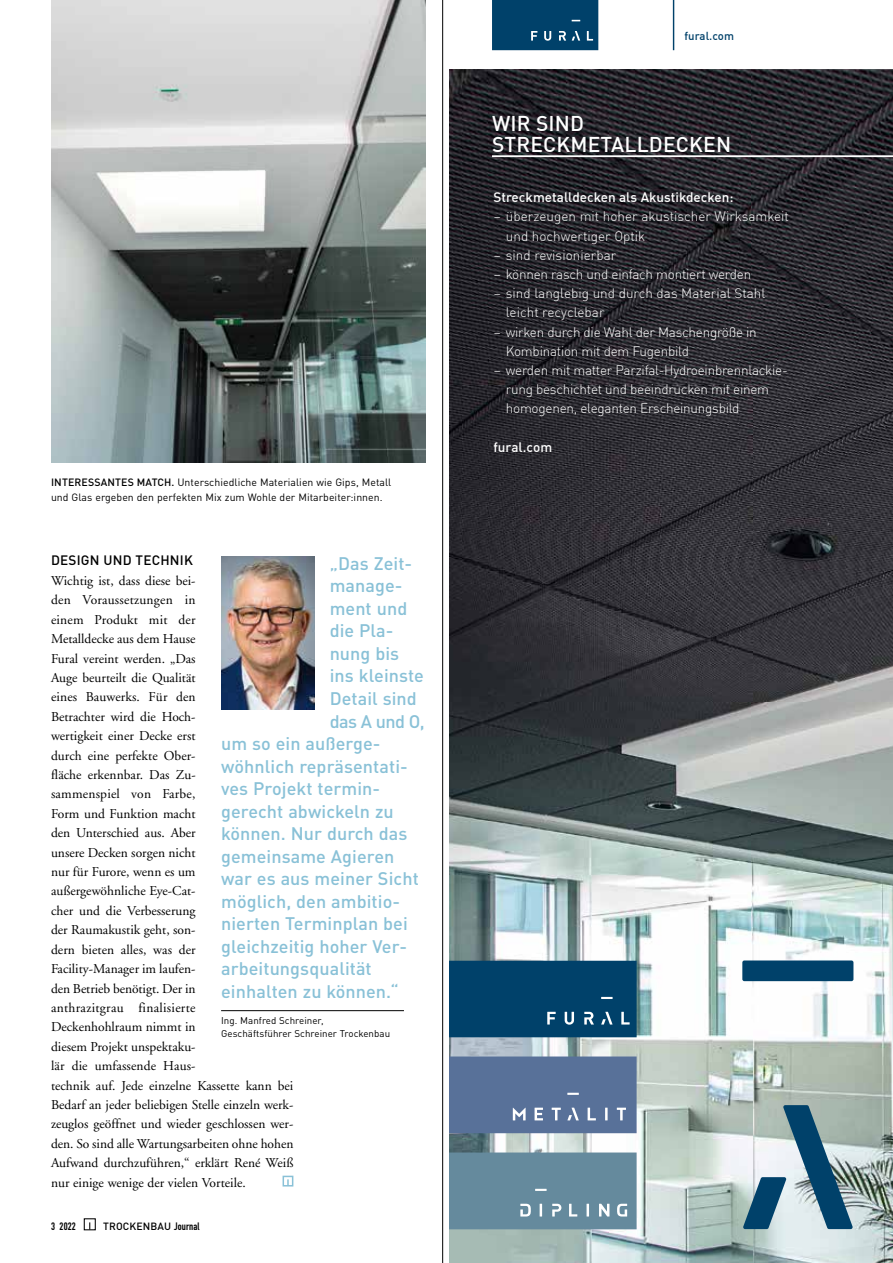
<style>
.page{position:relative;width:893px;height:1263px;background:#fff}
.page>*{position:absolute;margin:0;border:0;box-sizing:border-box;transform-origin:0 0}
.t1{font:500 21px/21px "DIN Pro";letter-spacing:.01em;color:#fff}
.t2{font:500 18px "DINOT";letter-spacing:.005em;color:#89c1d7}
.t3{font:13.5px/19.4px "Adobe Garamond";color:#000}
.t4{font:300 13.5px/19.2px "DIN Pro";letter-spacing:-.02em;color:#fff}
.t5{font:300 13.5px/19.2px "DIN Pro";color:#fff}
.t6{font:500 13.5px "DIN Pro";letter-spacing:.005em;color:#fff}
.t7{font:500 13.5px "DINOT";letter-spacing:.015em;color:#000}
.t8{font:500 11.4px "DIN Pro";letter-spacing:.005em;color:#00416a}
.t9{font:10.65px "DIN Engschrift Alternate";color:#000}
.t10{font:10.5px/15px "DINOT";letter-spacing:.005em;color:#000}
.t11{font:500 10.35px "DINOT";letter-spacing:.015em;color:#000}
.t12{font:9.75px/13.5px "DINOT";letter-spacing:.005em;color:#000}
.s1{font-weight:500}
.s2{font-family:"DIN Engschrift Alternate";font-weight:400;font-size:10.65px}
</style>
<div class="page">
<div style="left:283px;top:1176px;width:10px;height:10px;border:2px solid #89c1d7"></div>
<svg style="left:287px;top:1179px;width:2px;height:7px"></svg>
<div style="left:84px;top:1218px;width:12px;height:12px;border:1px solid #000"></div>
<img style="left:449px;top:69px;width:444px;height:1194px">
<svg style="left:743px;top:1105px;width:110px;height:124px;background:#87a3af"></svg>
<div style="left:742px;top:960px;width:111px;height:21px;background:#00416a;border-radius:2px"></div>
<hr style="left:492px;top:155px;width:401px;height:2px;background:#fff">
<div style="left:449px;top:1152px;width:188px;height:77px;background:#658a9d"></div>
<div style="left:449px;top:1056px;width:188px;height:77px;background:#587199"></div>
<div style="left:449px;top:961px;width:188px;height:76px;background:#00416a"></div>
<hr style="left:673px;top:0;width:1px;height:50px;background:#00416a">
<div style="left:492px;top:0;width:106px;height:50px;background:#00416a"></div>
<hr style="left:442px;top:0;width:1px;height:1263px;background:#000">
<img style="left:51px;top:0;width:374px;height:462px">
<hr style="left:221px;top:1010px;width:183px;height:1px;background:#000">
<img style="left:221px;top:556px;width:94px;height:153px">
<p class="t10" style="left:51px;top:475px;width:342px"><span class="s1">INTERESSANTES MATCH.</span> Unterschiedliche Materialien wie Gips, Metall und Glas ergeben den perfekten Mix zum Wohle der Mitarbeiter:innen.</p>
<p class="t7" style="left:51px;top:552px;width:143px">DESIGN UND TECHNIK</p>
<p class="t3" style="left:51px;top:571px;width:244px">Wichtig ist, dass diese bei-<br>den Voraussetzungen in<br>einem Produkt mit der<br>Metalldecke aus dem Hause<br>Fural vereint werden. „Das<br>Auge beurteilt die Qualität<br>eines Bauwerks. Für den<br>Betrachter wird die Hoch-<br>wertigkeit einer Decke erst<br>durch eine perfekte Ober-<br>fläche erkennbar. Das Zu-<br>sammenspiel von Farbe,<br>Form und Funktion macht<br>den Unterschied aus. Aber<br>unsere Decken sorgen nicht<br>nur für Furore, wenn es um außergewöhnliche Eye-Cat-<br>cher und die Verbesserung<br>der Raumakustik geht, son-<br>dern bieten alles, was der<br>Facility-Manager im laufen-<br>den Betrieb benötigt. Der in<br>anthrazitgrau finalisierte<br>Deckenhohlraum nimmt in<br>diesem Projekt unspektaku-<br>lär die umfassende Haus-<br>technik auf. Jede einzelne Kassette kann bei<br>Bedarf an jeder beliebigen Stelle einzeln werk&shy;zeuglos geöffnet und wieder geschlossen wer&shy;den. So sind alle Wartungsarbeiten ohne hohen<br>Aufwand durchzuführen,“ erklärt René Weiß nur einige wenige der vielen Vorteile.</p>
<p class="t9" style="left:51px;top:1220px;width:26px">3 2022</p>
<p class="t11" style="left:103px;top:1220px;width:98px">TROCKENBAU <span class="s2">Journal</span></p>
<h2 class="t2" style="left:330px;top:552px;width:84px">„Das Zeit-</h2>
<h2 class="t2" style="left:330px;top:574px;width:74px">manage-</h2>
<h2 class="t2" style="left:330px;top:597px;width:79px">ment und</h2>
<h2 class="t2" style="left:330px;top:619px;width:65px">die Pla-</h2>
<h2 class="t2" style="left:330px;top:642px;width:71px">nung bis</h2>
<h2 class="t2" style="left:330px;top:664px;width:96px">ins kleinste</h2>
<h2 class="t2" style="left:330px;top:687px;width:89px">Detail sind</h2>
<h2 class="t2" style="left:330px;top:709px;width:96px">das A und O,</h2>
<h2 class="t2" style="left:221px;top:732px;width:161px">um so ein außerge-</h2>
<h2 class="t2" style="left:221px;top:754px;width:188px">wöhnlich repräsentati-</h2>
<h2 class="t2" style="left:221px;top:777px;width:161px">ves Projekt termin-</h2>
<h2 class="t2" style="left:221px;top:799px;width:174px">gerecht abwickeln zu</h2>
<h2 class="t2" style="left:221px;top:822px;width:188px">können. Nur durch das</h2>
<h2 class="t2" style="left:221px;top:844px;width:175px">gemeinsame Agieren</h2>
<h2 class="t2" style="left:221px;top:867px;width:199px">war es aus meiner Sicht</h2>
<h2 class="t2" style="left:221px;top:889px;width:180px">möglich, den ambitio-</h2>
<h2 class="t2" style="left:221px;top:912px;width:188px">nierten Terminplan bei</h2>
<h2 class="t2" style="left:221px;top:934px;width:188px">gleichzeitig hoher Ver-</h2>
<h2 class="t2" style="left:221px;top:957px;width:152px">arbeitungsqualität</h2>
<h2 class="t2" style="left:221px;top:979px;width:179px">einhalten zu können.“</h2>
<p class="t12" style="left:221px;top:1013px;width:171px">Ing. Manfred Schreiner,<br>Geschäftsführer Schreiner Trockenbau</p>
<p class="t8" style="left:684px;top:27px;width:51px">fural.com</p>
<h1 class="t1" style="left:492px;top:112px;width:241px">WIR SIND<br>STRECKMETALLDECKEN</h1>
<p class="t6" style="left:493px;top:187px;width:242px">Streckmetalldecken als Akustikdecken:</p>
<p class="t5" style="left:506px;top:206px;width:285px;text-indent:-12px">– überzeugen mit hoher akustischer Wirksamkeit und hochwertiger Optik</p>
<p class="t5" style="left:493px;top:244px;width:124px">– sind revisionierbar</p>
<p class="t4" style="left:493px;top:264px;width:259px">– können rasch und einfach montiert werden</p>
<p class="t5" style="left:506px;top:283px;width:261px;text-indent:-12px">– sind langlebig und durch das Material Stahl leicht recyclebar</p>
<p class="t4" style="left:506px;top:321px;width:252px;text-indent:-12px">– wirken durch die Wahl der Maschengröße in<br>Kombination mit dem Fugenbild</p>
<p class="t4" style="left:506px;top:360px;width:283px;text-indent:-12px">– werden mit matter Parzifal-Hydroeinbrennlackie&shy;rung beschichtet und beeindrucken mit einem homogenen, eleganten Erscheinungsbild</p>
<p class="t6" style="left:493px;top:436px;width:60px">fural.com</p>
</div>
